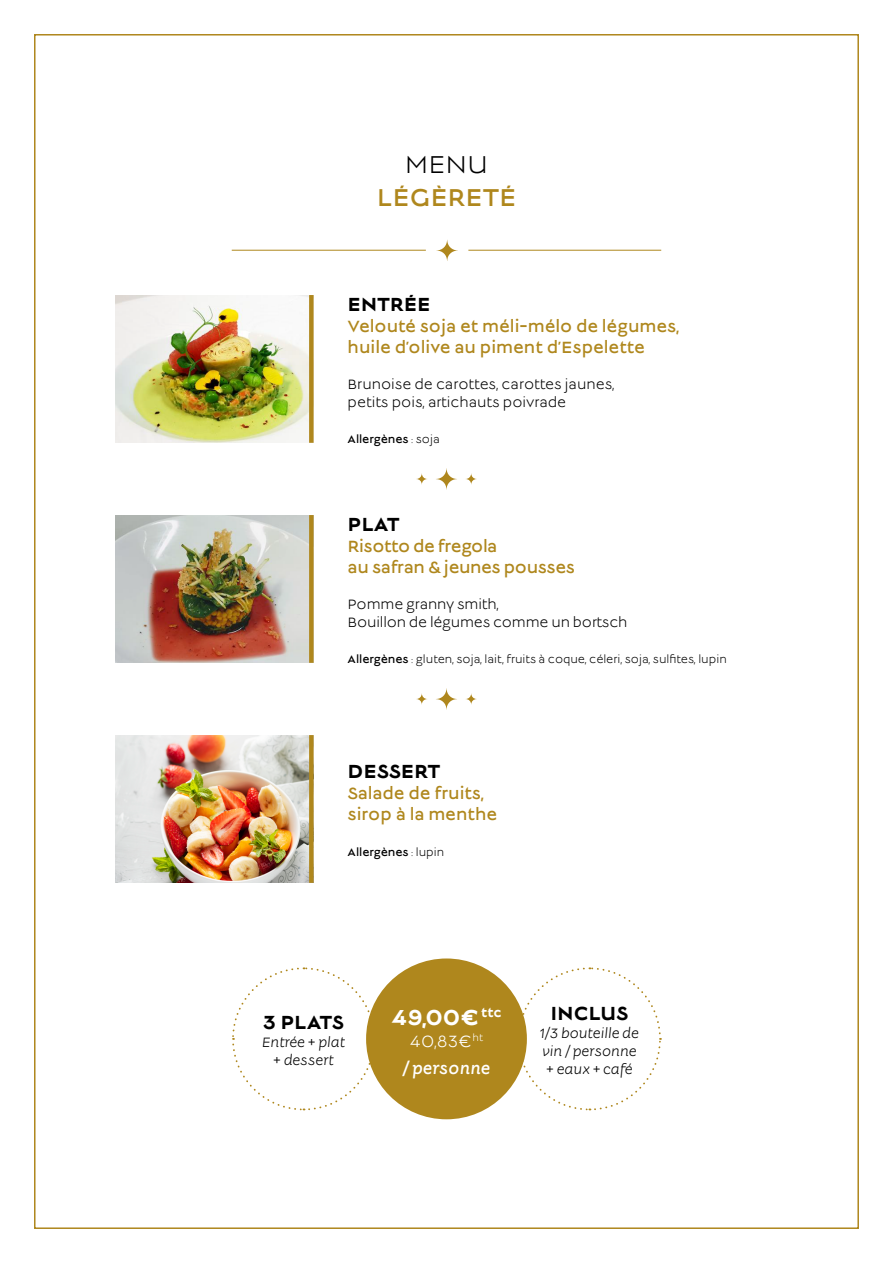
<style>
.page{position:relative;width:893px;height:1263px;background:#fff}
.page>*{position:absolute;margin:0;border:0;box-sizing:border-box;transform-origin:0 0}
.t1{font:27px "Lucien";color:#af871d}
.t2{font:27px "Lucien";color:#000}
.t3{font:700 24px "Lucien";color:#fff}
.t4{font:700 21px "Lucien";color:#000}
.t5{font:18px/21px "Lucien";letter-spacing:-.01em;color:#af871d}
.t6{font:italic 18px/27px "Lucien";color:#fff;text-align:center}
.t7{font:15px/18px "Lucien";letter-spacing:-.01em;color:#000}
.t8{font:italic 15px/18px "Lucien";color:#000;text-align:center}
.t9{font:12px "Lucien";color:#000}
.t10{font:12px "Lucien";color:#000}
.s1{font-style:inherit}
.s2{font-style:normal}
</style>
<div class="page">
<hr style="left:232px;top:250px;width:194px;height:1px;background:#af871d">
<hr style="left:468px;top:250px;width:193px;height:1px;background:#af871d">
<svg style="left:436px;top:240px;width:22px;height:21px"></svg>
<svg style="left:436px;top:468px;width:21px;height:21px"></svg>
<svg style="left:416px;top:473px;width:11px;height:11px"></svg>
<svg style="left:466px;top:473px;width:11px;height:11px"></svg>
<svg style="left:436px;top:688px;width:21px;height:21px"></svg>
<svg style="left:416px;top:693px;width:11px;height:11px"></svg>
<svg style="left:466px;top:693px;width:11px;height:11px"></svg>
<img style="left:116px;top:295px;width:193px;height:148px">
<img style="left:116px;top:515px;width:193px;height:148px">
<div style="left:309px;top:295px;width:5px;height:148px;background:#af871d"></div>
<div style="left:309px;top:515px;width:5px;height:148px;background:#af871d"></div>
<img style="left:116px;top:735px;width:193px;height:148px">
<div style="left:309px;top:735px;width:5px;height:148px;background:#af871d"></div>
<svg style="left:232px;top:967px;width:144px;height:144px"></svg>
<svg style="left:517px;top:967px;width:145px;height:144px"></svg>
<div style="left:366px;top:958px;width:161px;height:161px;background:#af871d;border-radius:50%"></div>
<h1 class="t2" style="left:405px;top:153px;width:85px">MENU</h1>
<h1 class="t1" style="left:377px;top:185px;width:141px">LÉGÈRETÉ</h1>
<p class="t4" style="left:348px;top:294px;width:84px">ENTRÉE</p>
<p class="t5" style="left:348px;top:317px;width:333px">Velouté soja et méli-mélo de légumes, huile d’olive au piment d’Espelette</p>
<p class="t7" style="left:348px;top:376px;width:268px">Brunoise de carottes, carottes jaunes, petits pois, artichauts poivrade</p>
<p class="t10" style="left:348px;top:434px;width:94px">Allergènes <span class="s1">: soja</span></p>
<p class="t4" style="left:348px;top:514px;width:54px">PLAT</p>
<p class="t5" style="left:348px;top:537px;width:229px">Risotto de fregola<br>au safran &amp; jeunes pousses</p>
<p class="t7" style="left:348px;top:596px;width:281px">Pomme granny smith,<br>Bouillon de légumes comme un bortsch</p>
<p class="t9" style="left:348px;top:654px;width:381px"><span class="s1">Allergènes</span> : gluten, soja, lait, fruits à coque, céleri, soja, sulfites, lupin</p>
<p class="t4" style="left:348px;top:761px;width:94px">DESSERT</p>
<p class="t5" style="left:348px;top:784px;width:151px">Salade de fruits, sirop à la menthe</p>
<p class="t10" style="left:348px;top:847px;width:98px">Allergènes <span class="s1">: lupin</span></p>
<p class="t4" style="left:263px;top:1012px;width:83px">3 PLATS</p>
<p class="t8" style="left:262px;top:1034px;width:85px">Entrée + plat + dessert</p>
<h2 class="t3" style="left:391px;top:1006px;width:112px">49,00€ <sup>ttc</sup></h2>
<p class="t6" style="left:403px;top:1029px;width:89px"><span class="s2">40,83€</span><sup>ht<br></sup>/ personne</p>
<p class="t4" style="left:550px;top:1003px;width:80px">INCLUS</p>
<p class="t8" style="left:540px;top:1025px;width:101px;text-align:left">1/3 bouteille de vin / personne + eaux + café</p>
</div>
